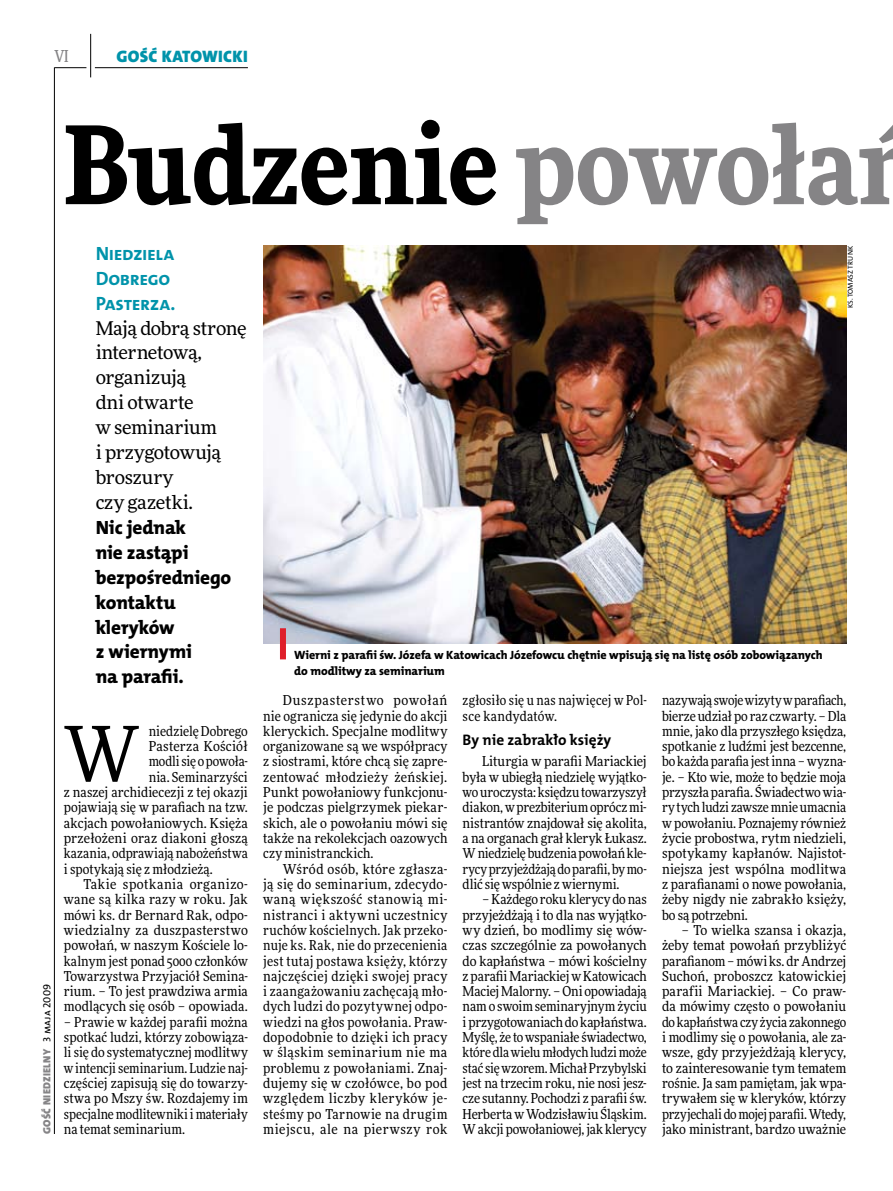
<style>
.page{position:relative;width:893px;height:1191px;background:#fff}
.page>*{position:absolute;margin:0;border:0;box-sizing:border-box;transform-origin:0 0}
.t1{font:900 108px "Freeday Narrow";color:#000}
.t2{font:76.95px "Freeday Narrow News";color:#000}
.t3{font:19.35px/24.9px "The Mix HP8 Ex Bld";letter-spacing:-.01em;color:#000}
.t4{font:19.35px/24.9px "The Mix HP7 Bld";letter-spacing:-.02em;color:#0093aa}
.t5{font:18.9px/24.9px "Freeday News";letter-spacing:-.015em;color:#000}
.t6{font:16.65px "The Mix HP9 Blk";letter-spacing:.02em;color:#0093aa}
.t7{font:500 16.5px "Freeday Narrow";color:#858486;scale:.9 1}
.t8{font:15.3px "The Mix HP7 Bld";color:#000}
.t9{font:13.65px/15.3px "Freeday Narrow News";letter-spacing:.005em;color:#000;text-align:justify}
.t10{font:13.65px "Freeday Narrow News";letter-spacing:.025em;color:#000}
.t11{font:13.65px "Freeday Narrow News";letter-spacing:.035em;color:#000}
.t12{font:12px/15.3px "The Mix HP8 Ex Bld";letter-spacing:-.005em;color:#000}
.t13{font:10.5px "The Mix HP9 Blk";letter-spacing:.025em;color:#858486}
.t14{font:7.2px "The Mix HP5 Plain";letter-spacing:.005em;color:#000}
.s1{font-family:"The Mix HP5 Plain";color:#000}
.s2{color:#858486}
</style>
<div class="page">
<hr style="left:54px;top:67px;width:1px;height:1067px;background:#000">
<hr style="left:90px;top:34px;width:1px;height:43px;background:#000">
<hr style="left:54px;top:67px;width:32px;height:1px;background:#000">
<hr style="left:95px;top:67px;width:153px;height:1px;background:#000">
<img style="left:263px;top:246px;width:583px;height:398px">
<div style="left:280px;top:628px;width:6px;height:31px;background:#df1f2a"></div>
<p class="t7" style="left:54px;top:46px;width:17px">VI</p>
<p class="t6" style="left:117px;top:46px;width:133px">GOŚĆ KATOWICKI</p>
<p class="t13" style="left:40px;top:1134px;width:152px;rotate:-90deg">GOŚĆ NIEDZIELNY <span class="s1">3 maja 2009</span></p>
<h1 class="t1" style="left:64px;top:95px;width:859px">Budzenie <span class="s2">powołań</span></h1>
<h3 class="t4" style="left:96px;top:241px;width:81px">Niedziela<br>Dobrego<br>Pasterza.</h3>
<h3 class="t5" style="left:96px;top:315px;width:152px">Mają dobrą stronę internetową, organizują<br>dni otwarte<br>w seminarium<br>i przygotowują broszury<br>czy gazetki.</h3>
<h3 class="t3" style="left:96px;top:515px;width:137px">Nic jednak<br>nie zastąpi bezpośredniego kontaktu kleryków<br>z wiernymi<br>na parafii.</h3>
<h2 class="t2" style="left:64px;top:707px;width:77px">W</h2>
<p class="t9" style="left:149px;top:723px;width:101px">niedzielę Dobrego</p>
<p class="t14" style="left:846px;top:308px;width:64px;rotate:-90deg">ks. Tomasz Trun k</p>
<p class="t12" style="left:294px;top:647px;width:530px">Wierni z parafii św. Józefa w Katowicach Józefowcu chętnie wpisują się na listę osób zobowiązanych do modlitwy za seminarium</p>
<p class="t9" style="left:463px;top:692px;width:186px">zgłosiło się u nas najwięcej w Pol&shy;sce kandydatów.</p>
<p class="t8" style="left:463px;top:729px;width:150px">By nie zabrakło księży</p>
<p class="t9" style="left:463px;top:754px;width:186px;text-indent:20px">Liturgia w parafii Mariackiej była w ubiegłą niedzielę wyjątko&shy;wo uroczysta: księdzu towarzyszył diakon, w prezbiterium oprócz mi&shy;nistrantów znajdował się akolita, a na organach grał kleryk Łukasz.<br>Wniedzielę budzenia powołań kle&shy;rycy przyjeżdżają do parafii, by mo&shy;dlić się wspólnie z wiernymi.</p>
<p class="t9" style="left:463px;top:891px;width:186px;text-indent:20px">– Każdego roku klerycy do nas przyjeżdżają i to dla nas wyjątko&shy;wy dzień, bo modlimy się wów&shy;czas szczególnie za powołanych do kapłaństwa – mówi kościelny z parafii Mariackiej w Katowicach Maciej Malorny. – Oni opowiadają nam o swoim seminaryjnym życiu i przygotowaniach do kapłaństwa.<br>Myślę, że towspaniałe świadectwo, które dla wielu młodych ludzi może stać się wzorem. Michał Przybylski jest na trzecim roku, nie nosi jesz&shy;cze sutanny. Pochodzi z parafii św.<br>Herberta w Wodzisławiu Śląskim.<br>Wakcji powołaniowej, jak klerycy</p>
<p class="t9" style="left:662px;top:692px;width:186px">nazywają swoje wizyty wparafiach, bierze udział po raz czwarty. – Dla mnie, jako dla przyszłego księdza, spotkanie z ludźmi jest bezcenne, bo każda parafia jestinna – wyzna&shy;je. – Kto wie, może to będzie moja przyszła parafia. Świadectwo wia&shy;ry tych ludzi zawsze mnie umacnia w powołaniu. Poznajemy również życie probostwa, rytm niedzieli, spotykamy kapłanów. Najistot&shy;niejsza jest wspólna modlitwa z parafianami o nowe powołania, żeby nigdy nie zabrakło księży, bo są potrzebni.</p>
<p class="t9" style="left:662px;top:922px;width:186px;text-indent:20px">– To wielka szansa i okazja, żeby temat powołań przybliżyć parafianom – mówi ks. drAndrzej Suchoń, proboszcz katowickiej parafii Mariackiej. – Co praw&shy;da mówimy często o powołaniu do kapłaństwa czy życia zakonnego i modlimy się o powołania, ale za&shy;wsze, gdy przyjeżdżają klerycy, to zainteresowanie tym tematem rośnie. Ja sam pamiętam, jak wpa&shy;trywałem się w kleryków, którzy przyjechali domojej parafii. Wtedy, jako ministrant, bardzo uważnie</p>
<p class="t9" style="left:263px;top:692px;width:186px;text-indent:20px">Duszpasterstwo powołań nie ogranicza się jedynie do akcji kleryckich. Specjalne modlitwy organizowane są we współpracy z siostrami, które chcą się zapre&shy;zentować młodzieży żeńskiej.<br>Punkt powołaniowy funkcjonu&shy;je podczas pielgrzymek piekar&shy;skich, ale o powołaniu mówi się także na rekolekcjach oazowych czy ministranckich.</p>
<p class="t9" style="left:263px;top:861px;width:186px;text-indent:20px">Wśród osób, które zgłasza&shy;ją się do seminarium, zdecydo&shy;waną większość stanowią mi&shy;nistranci i aktywni uczestnicy ruchów kościelnych. Jak przeko&shy;nuje ks. Rak, nie do przecenienia jest tutaj postawa księży, którzy najczęściej dzięki swojej pracy i zaangażowaniu zachęcają mło&shy;dych ludzi do pozytywnej odpo&shy;wiedzi na głos powołania. Praw&shy;dopodobnie to dzięki ich pracy w śląskim seminarium nie ma problemu z powołaniami. Znaj&shy;dujemy się w czołówce, bo pod względem liczby kleryków je&shy;steśmy po Tarnowie na drugim miejscu, ale na pierwszy rok</p>
<p class="t9" style="left:149px;top:738px;width:101px">Pasterza Kościół</p>
<p class="t9" style="left:149px;top:754px;width:101px">modlisię opowoła-</p>
<p class="t9" style="left:149px;top:769px;width:101px">nia. Seminarzyści</p>
<p class="t9" style="left:64px;top:784px;width:186px">z naszej archidiecezji z tej okazji</p>
<p class="t9" style="left:64px;top:799px;width:186px">pojawiają się w parafiach na tzw.</p>
<p class="t9" style="left:64px;top:815px;width:186px">akcjach powołaniowych. Księża</p>
<p class="t9" style="left:64px;top:830px;width:186px">przełożeni oraz diakoni głoszą</p>
<p class="t9" style="left:64px;top:845px;width:186px">kazania, odprawiają nabożeństwa</p>
<p class="t9" style="left:64px;top:861px;width:151px">i spotykają się z młodzieżą.</p>
<p class="t11" style="left:83px;top:875px;width:166px">Takie spotkania organizo-</p>
<p class="t9" style="left:64px;top:891px;width:186px">wane są kilka razy w roku. Jak</p>
<p class="t9" style="left:64px;top:907px;width:186px">mówi ks. dr Bernard Rak, odpo-</p>
<p class="t10" style="left:64px;top:921px;width:186px">wiedzialny za duszpasterstwo</p>
<p class="t9" style="left:64px;top:937px;width:186px">powołań, w naszym Kościele lo-</p>
<p class="t9" style="left:64px;top:953px;width:186px">kalnym jest ponad 5000 członków</p>
<p class="t9" style="left:64px;top:968px;width:186px">Towarzystwa Przyjaciół Semina-</p>
<p class="t9" style="left:64px;top:983px;width:186px">rium. – To jest prawdziwa armia</p>
<p class="t9" style="left:64px;top:998px;width:186px">modlących się osób – opowiada.</p>
<p class="t9" style="left:64px;top:1014px;width:186px">– Prawie w każdej parafii można spotkać ludzi, którzy zobowiąza&shy;li się do systematycznej modlitwy w intencji seminarium. Ludzie naj&shy;częściej zapisują się do towarzy&shy;stwa po Mszy św. Rozdajemy im specjalne modlitewniki imateriały na temat seminarium.</p>
</div>
